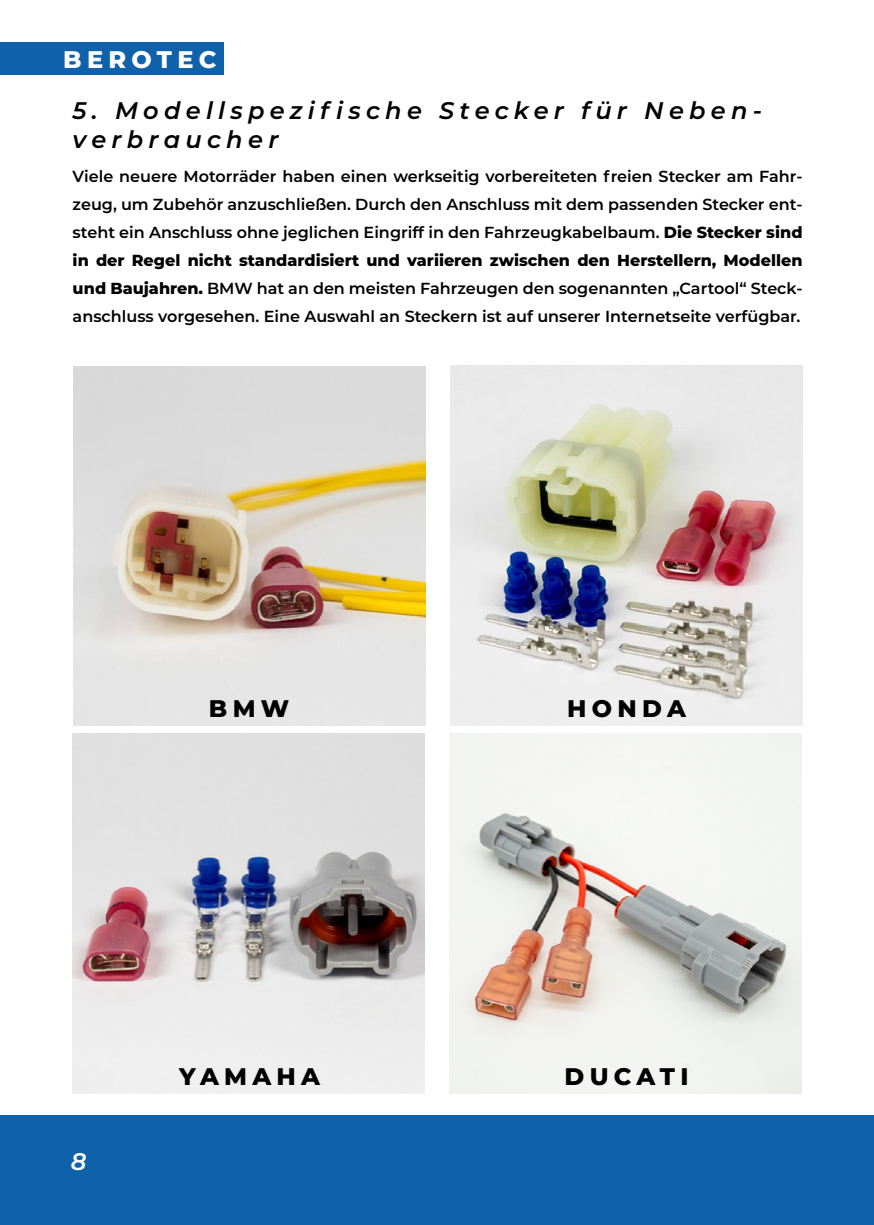
<style>
.page{position:relative;width:874px;height:1225px;background:#fff}
.page>*{position:absolute;margin:0;border:0;box-sizing:border-box;transform-origin:0 0}
.t1{font:italic 600 24px/28.8px "Montserrat";letter-spacing:.22em;color:#000}
.t2{font:800 24px "Montserrat";letter-spacing:.22em;color:#000}
.t3{font:800 24px "Montserrat";letter-spacing:.22em;color:#fff}
.t4{font:italic 600 24px "Montserrat";color:#fdfdfd}
.t5{font:600 16px/28px "Montserrat";color:#000;text-align:justify}
.s1{font-weight:800}
</style>
<div class="page">
<div style="left:0;top:1115px;width:873px;height:110px;background:#0f61a9"></div>
<div style="left:0;top:43px;width:223px;height:32px;background:#0f61a9"></div>
<img style="left:73px;top:733px;width:352px;height:361px">
<img style="left:449px;top:733px;width:352px;height:361px">
<img style="left:73px;top:366px;width:352px;height:360px">
<img style="left:450px;top:365px;width:352px;height:361px">
<h1 class="t3" style="left:63px;top:41px;width:155px">BEROTEC</h1>
<h1 class="t1" style="left:73px;top:95px;width:690px">5. Modellspezifische Stecker für Neben&shy;verbraucher</h1>
<p class="t5" style="left:73px;top:162px;width:731px">Viele neuere Motorräder haben einen werkseitig vorbereiteten freien Stecker am Fahr&shy;zeug, um Zubehör anzuschließen. Durch den Anschluss mit dem passenden Stecker ent&shy;steht ein Anschluss ohne jeglichen Eingriff in den Fahrzeugkabelbaum. <span class="s1">Die Stecker sind in der Regel nicht standardisiert und variieren zwischen den Herstellern, Modellen und Baujahren.</span> BMW hat an den meisten Fahrzeugen den sogenannten „Cartool“ Steck&shy;anschluss vorgesehen. Eine Auswahl an Steckern ist auf unserer Internetseite verfügbar.</p>
<h1 class="t2" style="left:209px;top:691px;width:82px">BMW</h1>
<h1 class="t2" style="left:567px;top:691px;width:120px">HONDA</h1>
<h1 class="t4" style="left:71px;top:1144px;width:17px">8</h1>
<h1 class="t2" style="left:179px;top:1059px;width:142px">YAMAHA</h1>
<h1 class="t2" style="left:564px;top:1059px;width:125px">DUCATI</h1>
</div>
